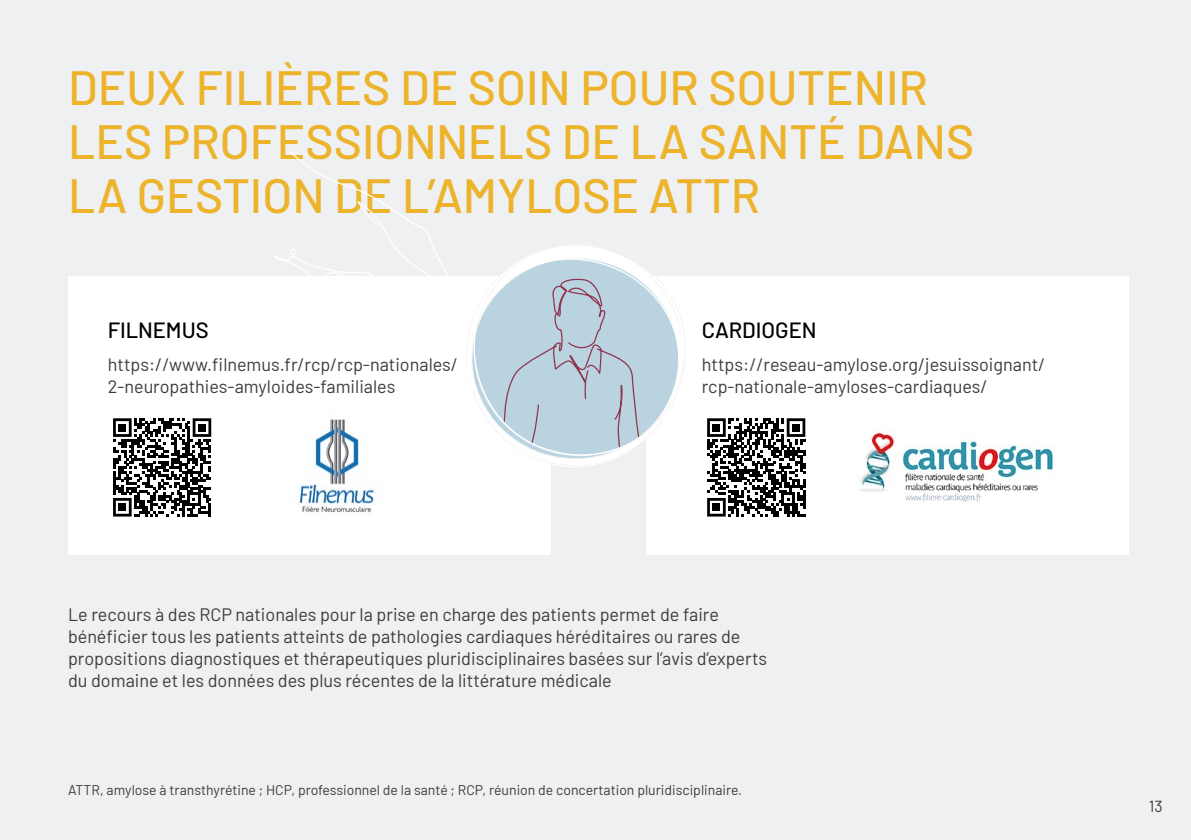
<style>
.page{position:relative;width:1191px;height:840px;background:#fff}
.page>*{position:absolute;margin:0;border:0;box-sizing:border-box;transform-origin:0 0}
.t1{font:500 48px/54px "Barlow";color:#ecb32b}
.t2{font:500 22px "Barlow";color:#000}
.t3{font:18px/22px "Barlow";color:#3c3c3b}
.t4{font:16px "Barlow";color:#3c3c3b}
.t5{font:14px "Barlow";color:#3c3c3b}
</style>
<div class="page">
<div style="left:0;top:0;width:1191px;height:839px;background:#eef0f2"></div>
<div style="left:68px;top:276px;width:482px;height:278px;background:#fff"></div>
<div style="left:646px;top:276px;width:482px;height:278px;background:#fff"></div>
<svg style="left:113px;top:418px;width:98px;height:98px"></svg>
<div style="left:118px;top:423px;width:8px;height:8px;background:#000"></div>
<div style="left:198px;top:423px;width:8px;height:8px;background:#000"></div>
<div style="left:118px;top:503px;width:8px;height:8px;background:#000"></div>
<svg style="left:707px;top:418px;width:98px;height:98px"></svg>
<div style="left:712px;top:423px;width:8px;height:8px;background:#000"></div>
<div style="left:792px;top:423px;width:8px;height:8px;background:#000"></div>
<div style="left:712px;top:503px;width:8px;height:8px;background:#000"></div>
<svg style="left:274px;top:152px;width:412px;height:332px"></svg>
<img style="left:285px;top:412px;width:102px;height:101px">
<img style="left:859px;top:428px;width:195px;height:75px">
<h1 class="t1" style="left:68px;top:57px;width:908px">DEUX FILIÈRES DE SOIN POUR SOUTENIR<br>LES PROFESSIONNELS DE LA SANTÉ DANS<br>LA GESTION DE L’AMYLOSE ATTR</h1>
<p class="t2" style="left:108px;top:314px;width:102px">FILNEMUS</p>
<p class="t3" style="left:108px;top:352px;width:352px">https://www.filnemus.fr/rcp/rcp-nationales/<br>2-neuropathies-amyloides-familiales</p>
<p class="t2" style="left:702px;top:314px;width:116px">CARDIOGEN</p>
<p class="t3" style="left:702px;top:352px;width:345px">https://reseau-amylose.org/jesuissoignant/ rcp-nationale-amyloses-cardiaques/</p>
<p class="t3" style="left:68px;top:601px;width:700px">Le recours à des RCP nationales pour la prise en charge des patients permet de faire bénéficier tous les patients atteints de pathologies cardiaques héréditaires ou rares de propositions diagnostiques et thérapeutiques pluridisciplinaires basées sur l’avis d’experts du domaine et les données des plus récentes de la littérature médicale</p>
<p class="t5" style="left:68px;top:779px;width:675px">ATTR, amylose à transthyrétine ; HCP, professionnel de la santé ; RCP, réunion de concertation pluridisciplinaire.</p>
<p class="t4" style="left:1148px;top:793px;width:15px">13</p>
</div>
